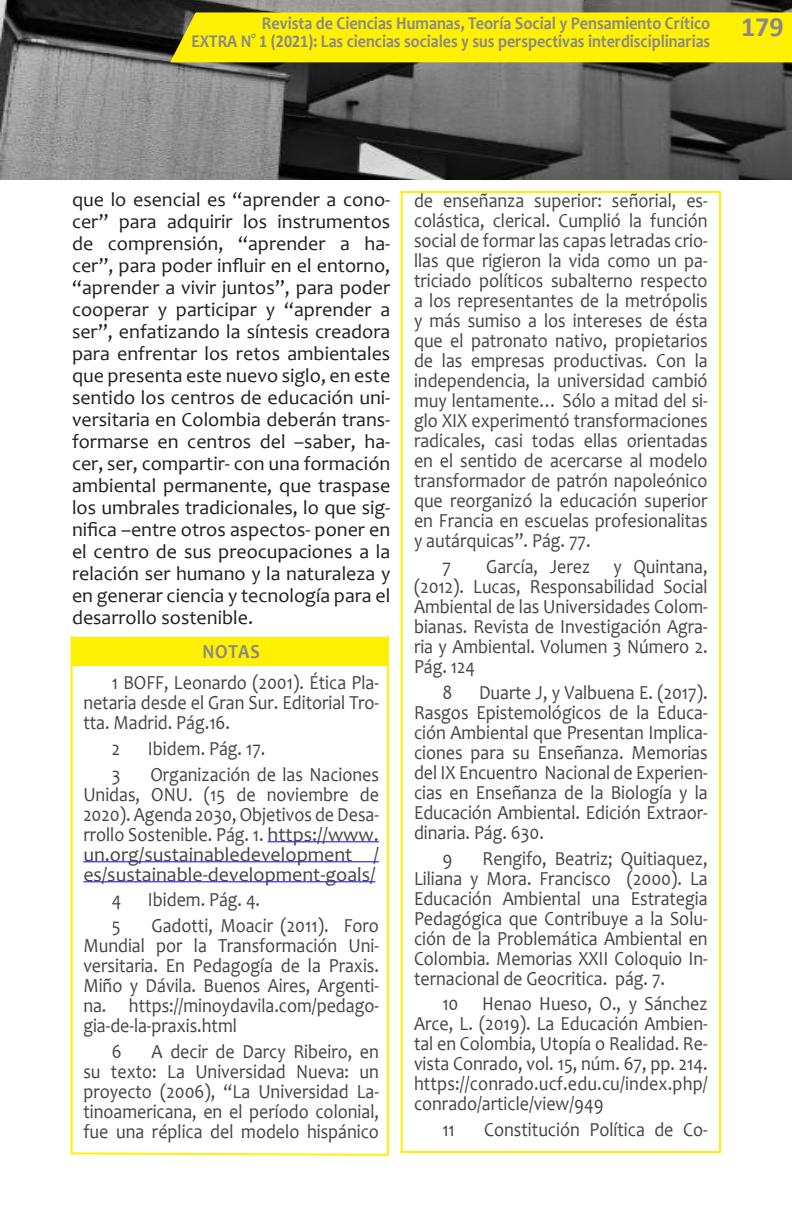
<style>
.page{position:relative;width:792px;height:1224px;background:#fff}
.page>*{position:absolute;margin:0;border:0;box-sizing:border-box;transform-origin:0 0}
.Bibliografia{font:20px/20px "Candara";color:#444;text-align:justify;scale:.9 1}
.PARRAFO{font:20px/22px "Candara";color:#231f20;text-align:justify}
.Titulos_de_la_introd{font:700 20px "Candara";letter-spacing:.04em;color:#888;scale:.9 1}
.t1{font:700 18px/18px "Candara";color:#888;text-align:center;scale:.9 1}
.s1{font-family:"Calibri"}
</style>
<div class="page">
<img style="left:0;top:0;width:792px;height:180px">
<svg style="left:169px;top:11px;width:623px;height:53px;background:#f0e407"></svg>
<div style="left:401px;top:191px;width:320px;height:962px;border:2px solid #fff101"></div>
<svg style="left:70px;top:635px;width:319px;height:521px"></svg>
<p class="t1" style="left:191px;top:14px;width:659px">Revista de Ciencias Humanas, Teoría Social y Pensamiento Crítico<br>EXTRA N° <span class="s1">1 (2021)</span>: Las ciencias sociales y sus perspectivas interdisciplinarias <sup>179</sup></p>
<p class="PARRAFO" style="left:72px;top:189px;width:320px">que lo esencial es “aprender a cono&shy;cer” para adquirir los instrumentos de comprensión, “aprender a ha&shy;cer”, para poder influir en el entorno, “aprender a vivir juntos”, para poder cooperar y participar y “aprender a ser”, enfatizando la síntesis creadora para enfrentar los retos ambientales que presenta este nuevo siglo, en este sentido los centros de educación uni&shy;versitaria en Colombia deberán trans&shy;formarse en centros del –saber, ha&shy;cer, ser, compartir- con una formación ambiental permanente, que traspase los umbrales tradicionales, lo que sig&shy;nifica –entre otros aspectos- poner en el centro de sus preocupaciones a la relación ser humano y la naturaleza y en generar ciencia y tecnología para el desarrollo sostenible.</p>
<p class="Titulos_de_la_introd" style="left:203px;top:639px;width:65px">NOTAS</p>
<p class="Bibliografia" style="left:83px;top:672px;width:330px;text-indent:28px">1 BOFF, Leonardo (2001). Ética Pla&shy;netaria desde el Gran Sur. Editorial Tro&shy;tta. Madrid. Pág.16.</p>
<p class="Bibliografia" style="left:112px;top:738px;width:11px">2</p>
<p class="Bibliografia" style="left:148px;top:738px;width:132px">Ibidem. Pág. 17.</p>
<p class="Bibliografia" style="left:112px;top:764px;width:11px">3</p>
<p class="Bibliografia" style="left:83px;top:764px;width:330px;text-indent:67px">Organización de las Naciones Unidas, ONU. (15 de noviembre de 2020). Agenda 2030, Objetivos de Desa&shy;rrollo Sostenible. Pág. 1. https://www. un.org/sustainabledevelopment / es/sustainable-development-goals/</p>
<p class="Bibliografia" style="left:112px;top:889px;width:12px">4</p>
<p class="Bibliografia" style="left:148px;top:889px;width:126px">Ibidem. Pág. 4.</p>
<p class="Bibliografia" style="left:112px;top:915px;width:11px">5</p>
<p class="Bibliografia" style="left:83px;top:915px;width:330px;text-indent:68px">Gadotti, Moacir (2011). Foro Mundial por la Transformación Uni&shy;versitaria. En Pedagogía de la Praxis.<br>Miño y Dávila. Buenos Aires, Argenti&shy;na. https://minoydavila.com/pedago&shy;gia-de-la-praxis.html</p>
<p class="Bibliografia" style="left:112px;top:1041px;width:13px">6</p>
<p class="Bibliografia" style="left:83px;top:1041px;width:330px;text-indent:68px">A decir de Darcy Ribeiro, en su texto: La Universidad Nueva: un proyecto (2006), “La Universidad La&shy;tinoamericana, en el período colonial, fue una réplica del modelo hispánico</p>
<p class="Bibliografia" style="left:414px;top:191px;width:328px">de enseñanza superior: señorial, es&shy;colástica, clerical. Cumplió la función social de formar las capas letradas crio&shy;llas que rigieron la vida como un pa&shy;triciado políticos subalterno respecto a los representantes de la metrópolis y más sumiso a los intereses de ésta que el patronato nativo, propietarios de las empresas productivas. Con la independencia, la universidad cambió muy lentamente… Sólo a mitad del si&shy;glo XIX experimentó transformaciones radicales, casi todas ellas orientadas en el sentido de acercarse al modelo transformador de patrón napoleónico que reorganizó la educación superior en Francia en escuelas profesionalitas y autárquicas”. Pág. 77.</p>
<p class="Bibliografia" style="left:442px;top:556px;width:11px">7</p>
<p class="Bibliografia" style="left:414px;top:556px;width:328px;text-indent:72px">García, Jerez y Quintana, (2012). Lucas, Responsabilidad Social Ambiental de las Universidades Colom&shy;bianas. Revista de Investigación Agra&shy;ria y Ambiental. Volumen 3 Número 2.<br>Pág. 124</p>
<p class="Bibliografia" style="left:442px;top:682px;width:12px">8</p>
<p class="Bibliografia" style="left:414px;top:682px;width:328px;text-indent:65px">Duarte J, y Valbuena E. (2017).<br>Rasgos Epistemológicos de la Educa&shy;ción Ambiental que Presentan Implica&shy;ciones para su Enseñanza. Memorias del IX Encuentro Nacional de Experien&shy;cias en Enseñanza de la Biología y la Educación Ambiental. Edición Extraor&shy;dinaria. Pág. 630.</p>
<p class="Bibliografia" style="left:442px;top:848px;width:12px">9</p>
<p class="Bibliografia" style="left:414px;top:848px;width:328px;text-indent:69px">Rengifo, Beatriz; Quitiaquez, Liliana y Mora. Francisco (2000). La Educación Ambiental una Estrategia Pedagógica que Contribuye a la Solu&shy;ción de la Problemática Ambiental en Colombia. Memorias XXII Coloquio In&shy;ternacional de Geocritica. pág. 7.</p>
<p class="Bibliografia" style="left:414px;top:993px;width:328px;text-indent:28px">10 Henao Hueso, O., y Sánchez Arce, L. (2019). La Educación Ambien&shy;tal en Colombia, Utopía o Realidad. Re&shy;vista Conrado, vol. 15, núm. 67, pp. 214. https://conrado.ucf.edu.cu/index.php/ conrado/article/view/949</p>
<p class="Bibliografia" style="left:442px;top:1119px;width:16px">11</p>
<p class="Bibliografia" style="left:484px;top:1119px;width:250px">Constitución Política de Co-</p>
</div>
